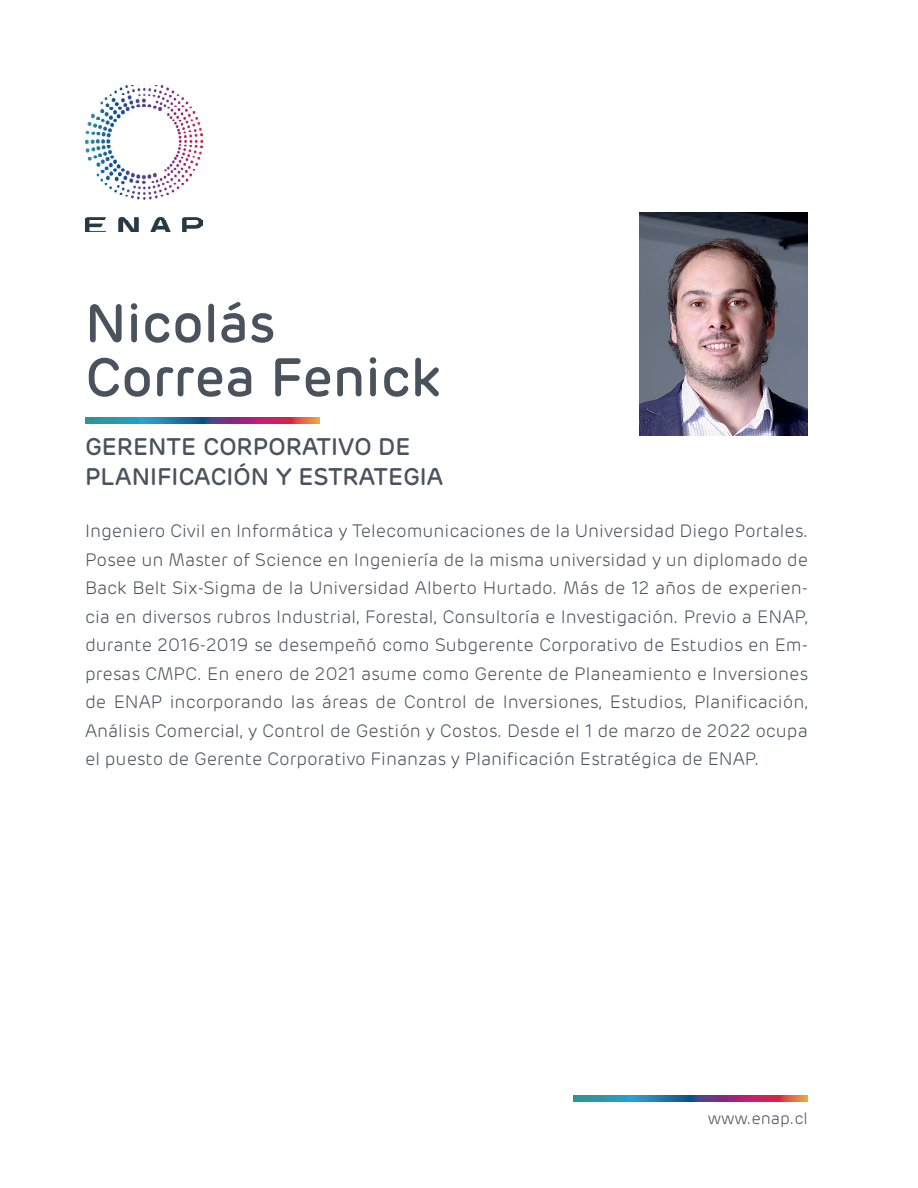
<style>
.page{position:relative;width:918px;height:1188px;background:#fff}
.page>*{position:absolute;margin:0;border:0;box-sizing:border-box;transform-origin:0 0}
.t1{font:500 54px/54px "Rubrik";color:#4a535d}
.t2{font:500 24px/30px "Rubrik";color:#4a535d}
.t3{font:300 18px/28.5px "Rubrik";color:#4a535d;text-align:justify}
.t4{font:300 16.5px "Rubrik";color:#4a535d}
</style>
<div class="page">
<img style="left:640px;top:213px;width:168px;height:223px">
<img style="left:85px;top:417px;width:234px;height:7px">
<img style="left:573px;top:1095px;width:235px;height:7px">
<img style="left:85px;top:85px;width:117px;height:147px">
<h1 class="t1" style="left:85px;top:297px;width:357px">Nicolás<br>Correa Fenick</h1>
<h2 class="t2" style="left:85px;top:432px;width:360px">GERENTE CORPORATIVO DE<br>PLANIFICACIÓN Y ESTRATEGIA</h2>
<p class="t3" style="left:85px;top:517px;width:725px">Ingeniero Civil en Informática y Telecomunicaciones de la Universidad Diego Portales.<br>Posee un Master of Science en Ingeniería de la misma universidad y un diplomado de Back Belt Six-Sigma de la Universidad Alberto Hurtado. Más de 12 años de experien&shy;cia en diversos rubros Industrial, Forestal, Consultoría e Investigación. Previo a ENAP, durante 2016-2019 se desempeñó como Subgerente Corporativo de Estudios en Em&shy;presas CMPC. En enero de 2021 asume como Gerente de Planeamiento e Inversiones de ENAP incorporando las áreas de Control de Inversiones, Estudios, Planificación, Análisis Comercial, y Control de Gestión y Costos. Desde el 1 de marzo de 2022 ocupa el puesto de Gerente Corporativo Finanzas y Planificación Estratégica de ENAP.</p>
<p class="t4" style="left:708px;top:1108px;width:102px">www.enap.cl</p>
</div>
